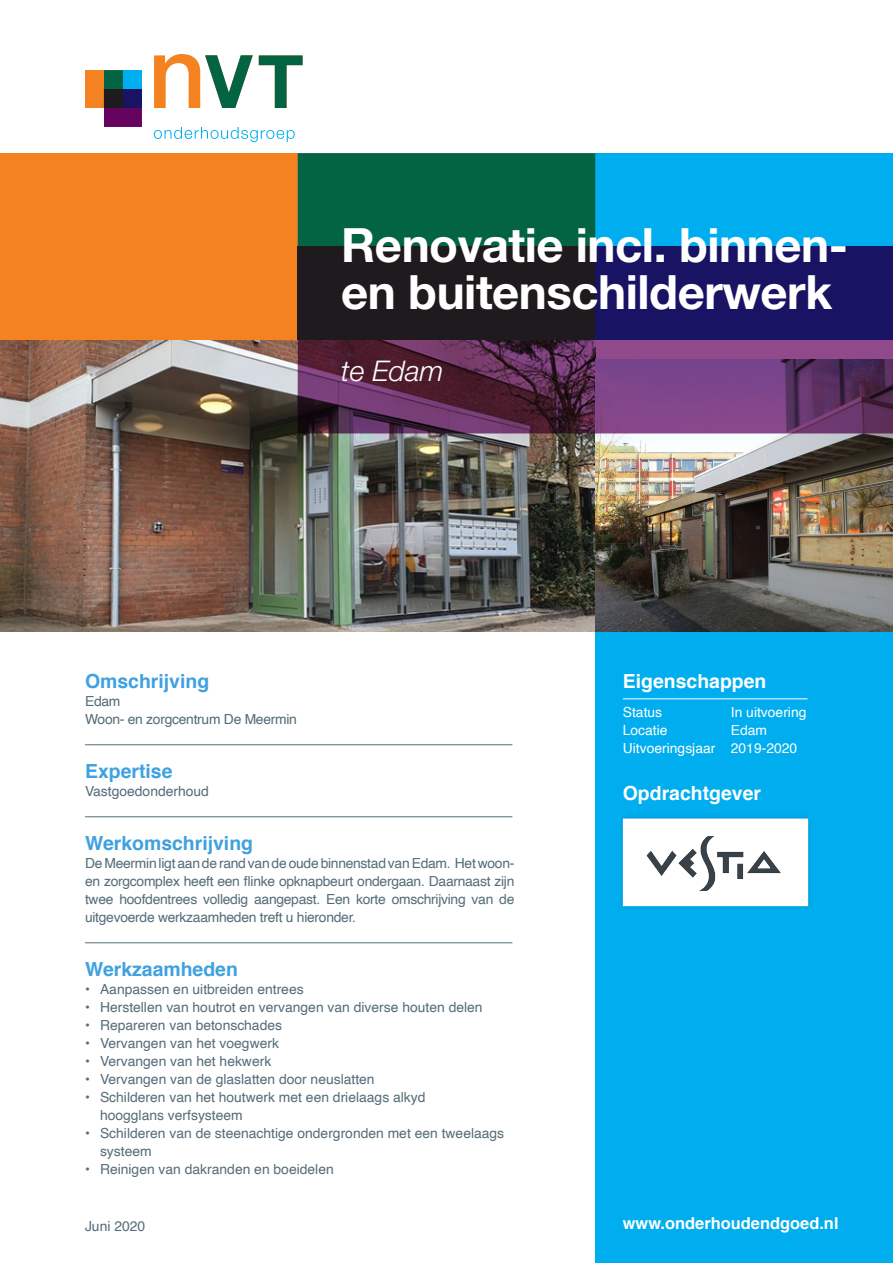
<style>
.page{position:relative;width:893px;height:1263px;background:#fff}
.page>*{position:absolute;margin:0;border:0;box-sizing:border-box;transform-origin:0 0}
.t1{font:700 47.4px/47.4px "Helvetica Neue LT Std";letter-spacing:-.01em;color:#fff}
.t2{font:italic 300 28.5px "Helvetica Neue LT Std";color:#fff}
.t3{font:700 19.35px "Helvetica";color:#3fa1e0}
.t4{font:700 19.35px "Helvetica";color:#fff}
.t5{font:700 16.35px "Helvetica";color:#fff}
.t6{font:13.8px/18px "Helvetica";color:#546c78;text-align:justify}
.t7{font:13.8px "Helvetica";color:#fff}
.t8{font:13.8px "Helvetica";letter-spacing:-.02em;color:#546c78}
</style>
<div class="page">
<svg style="left:154px;top:127px;width:141px;height:15px"></svg>
<svg style="left:154px;top:54px;width:149px;height:54px"></svg>
<svg style="left:85px;top:70px;width:57px;height:57px;background:#877174"></svg>
<div style="left:123px;top:89px;width:19px;height:19px;background:#191364"></div>
<div style="left:104px;top:89px;width:19px;height:19px;background:#1f1a1e"></div>
<img style="left:0;top:433px;width:595px;height:199px">
<div style="left:595px;top:550px;width:298px;height:713px;background:#00aeef"></div>
<img style="left:595px;top:433px;width:298px;height:199px">
<img style="left:0;top:340px;width:298px;height:93px">
<div style="left:0;top:153px;width:298px;height:187px;background:#f58220"></div>
<div style="left:595px;top:153px;width:298px;height:94px;background:#00aeef"></div>
<div style="left:298px;top:153px;width:297px;height:94px;background:#026442"></div>
<svg style="left:298px;top:340px;width:595px;height:93px;background:#653361"></svg>
<div style="left:595px;top:247px;width:298px;height:93px;background:#191364"></div>
<div style="left:298px;top:247px;width:297px;height:93px;background:#1f1a1e"></div>
<hr style="left:85px;top:744px;width:427px;height:1px;background:#546c78">
<hr style="left:85px;top:816px;width:427px;height:1px;background:#546c78">
<hr style="left:85px;top:942px;width:427px;height:1px;background:#546c78">
<hr style="left:623px;top:698px;width:184px;height:1px;background:#fff">
<div style="left:618px;top:813px;width:195px;height:98px;background:#231f20;opacity:.15"></div>
<div style="left:623px;top:818px;width:185px;height:88px;background:#fff"></div>
<img style="left:646px;top:836px;width:135px;height:55px">
<p class="t1" style="left:341px;top:220px;width:508px">Renovatie incl. binnen&shy;en buitenschilderwerk</p>
<p class="t2" style="left:341px;top:354px;width:104px">te Edam</p>
<p class="t3" style="left:85px;top:666px;width:126px">Omschrijving</p>
<p class="t6" style="left:85px;top:693px;width:37px">Edam</p>
<p class="t8" style="left:85px;top:709px;width:213px">Woon- en zorgcentrum De Meermin</p>
<p class="t3" style="left:85px;top:756px;width:89px">Expertise</p>
<p class="t6" style="left:85px;top:783px;width:125px">Vastgoedonderhoud</p>
<p class="t3" style="left:85px;top:828px;width:170px">Werkomschrijving</p>
<p class="t6" style="left:85px;top:855px;width:431px">De Meermin ligt aan de rand van de oude binnenstad van Edam. Het woon&shy;en zorgcomplex heeft een flinke opknapbeurt ondergaan. Daarnaast zijn twee hoofdentrees volledig aangepast. Een korte omschrijving van de uitgevoerde werkzaamheden treft u hieronder.</p>
<p class="t3" style="left:85px;top:954px;width:154px">Werkzaamheden</p>
<p class="t6" style="left:85px;top:981px;width:220px">• Aanpassen en uitbreiden entrees</p>
<p class="t6" style="left:85px;top:999px;width:399px">• Herstellen van houtrot en vervangen van diverse houten delen</p>
<p class="t6" style="left:85px;top:1017px;width:199px">• Repareren van betonschades</p>
<p class="t6" style="left:85px;top:1035px;width:195px">• Vervangen van het voegwerk</p>
<p class="t6" style="left:85px;top:1053px;width:188px">• Vervangen van het hekwerk</p>
<p class="t6" style="left:85px;top:1071px;width:291px">• Vervangen van de glaslatten door neuslatten</p>
<p class="t6" style="left:85px;top:1089px;width:342px">• Schilderen van het houtwerk met een drielaags alkyd</p>
<p class="t6" style="left:100px;top:1107px;width:144px">hoogglans verfsysteem</p>
<p class="t6" style="left:85px;top:1125px;width:421px">• Schilderen van de steenachtige ondergronden met een tweelaags</p>
<p class="t6" style="left:100px;top:1143px;width:53px">systeem</p>
<p class="t6" style="left:85px;top:1161px;width:250px">• Reinigen van dakranden en boeidelen</p>
<p class="t6" style="left:85px;top:1217px;width:62px">Juni 2020</p>
<p class="t4" style="left:623px;top:666px;width:145px">Eigenschappen</p>
<p class="t7" style="left:623px;top:702px;width:41px">Status</p>
<p class="t7" style="left:731px;top:702px;width:77px">In uitvoering</p>
<p class="t7" style="left:623px;top:720px;width:46px">Locatie</p>
<p class="t7" style="left:731px;top:720px;width:38px">Edam</p>
<p class="t7" style="left:623px;top:738px;width:176px">Uitvoeringsjaar 2019-2020</p>
<p class="t4" style="left:623px;top:778px;width:140px">Opdrachtgever</p>
<p class="t5" style="left:623px;top:1209px;width:217px">www.onderhoudendgoed.nl</p>
</div>
